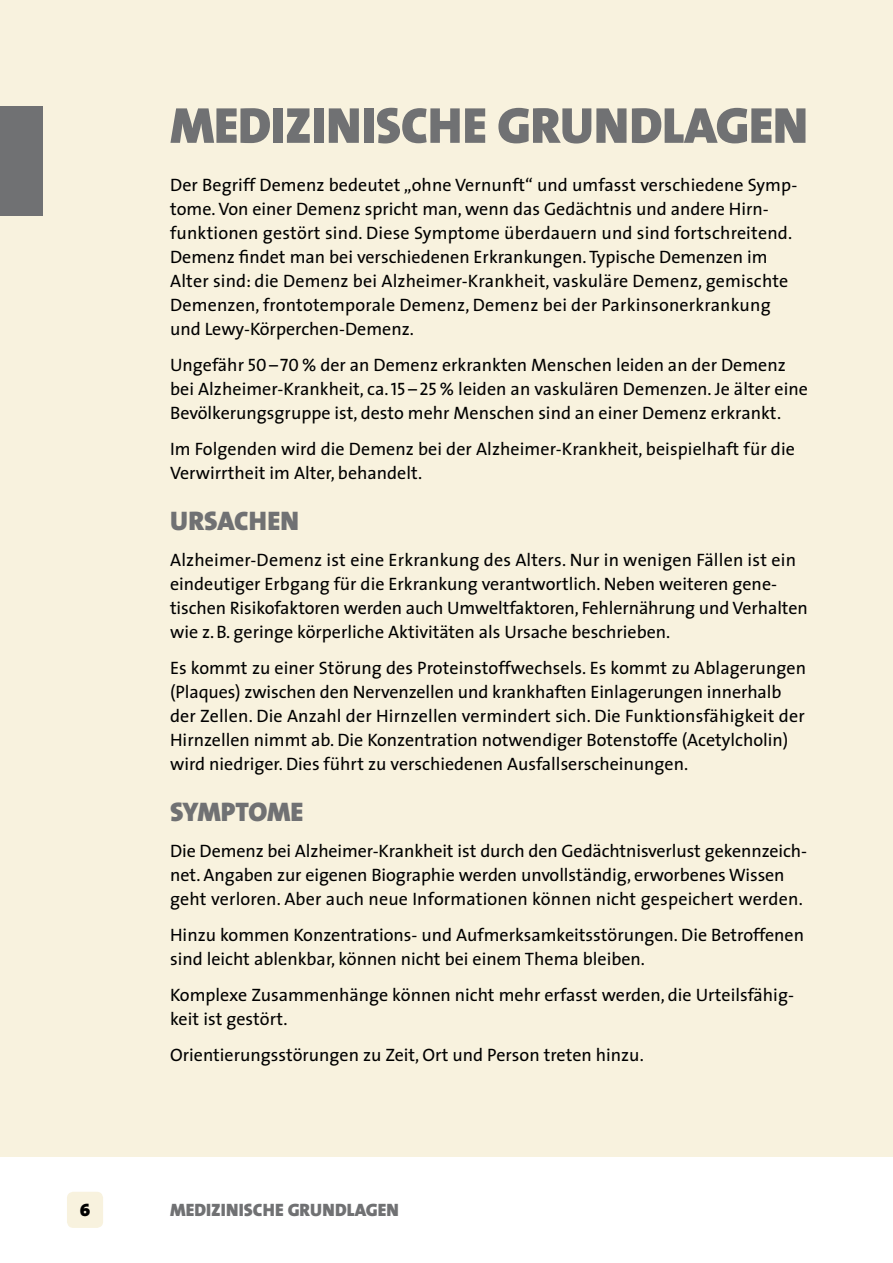
<style>
.page{position:relative;width:893px;height:1263px;background:#fff}
.page>*{position:absolute;margin:0;border:0;box-sizing:border-box;transform-origin:0 0}
.t1{font:51px "The Sans Black Caps";letter-spacing:-.01em;color:#707173}
.t2{font:900 27px "The Sans";color:#707173}
.t3{font:18px/24px "The Sans";color:#000}
.t4{font:18px "The Sans Black Caps";color:#707173}
.t5{font:18px "The Sans Black Caps";color:#000}
.s1{font-family:"The Sans Caps"}
</style>
<div class="page">
<div style="left:0;top:0;width:893px;height:1157px;background:#f8f2de"></div>
<div style="left:67px;top:1192px;width:36px;height:36px;background:#f8f2de;border-radius:6px"></div>
<div style="left:0;top:106px;width:43px;height:110px;background:#707173"></div>
<p class="t5" style="left:80px;top:1194px;width:12px">6</p>
<h1 class="t1" style="left:170px;top:82px;width:639px">MEDIZINISCHE GRUNDLAGEN</h1>
<p class="t3" style="left:170px;top:172px;width:627px">Der Begriff Demenz bedeutet „ohne Vernunft“ und umfasst verschiedene Symp&shy;tome. Von einer Demenz spricht man, wenn das Gedächtnis und andere Hirn&shy;funktionen gestört sind. Diese Symptome überdauern und sind fortschreitend.<br>Demenz findet man bei verschiedenen Erkrankungen. Typische Demenzen im Alter sind: die Demenz bei Alzheimer-Krankheit, vaskuläre Demenz, gemischte Demenzen, frontotemporale Demenz, Demenz bei der Parkinsonerkrankung und Lewy-Körperchen-Demenz.</p>
<p class="t3" style="left:170px;top:352px;width:639px">Ungefähr <span class="s1">50</span>– <span class="s1">70</span> % der an Demenz erkrankten Menschen leiden an der Demenz bei Alzheimer-Krankheit, ca.<span class="s1">15</span> – <span class="s1">25</span> % leiden an vaskulären Demenzen. Je älter eine<br>Bevölkerungsgruppe ist, desto mehr Menschen sind an einer Demenz erkrankt.</p>
<p class="t3" style="left:170px;top:436px;width:626px">Im Folgenden wird die Demenz bei der Alzheimer-Krankheit, beispielhaft für die<br>Verwirrtheit im Alter, behandelt.</p>
<h2 class="t2" style="left:170px;top:498px;width:130px">URSACHEN</h2>
<p class="t3" style="left:170px;top:547px;width:639px">Alzheimer-Demenz ist eine Erkrankung des Alters. Nur in wenigen Fällen ist ein eindeutiger Erbgang für die Erkrankung verantwortlich. Neben weiteren gene&shy;tischen Risikofaktoren werden auch Umweltfaktoren, Fehlernährung und Verhalten wie z.B. geringe körperliche Aktivitäten als Ursache beschrieben.</p>
<p class="t3" style="left:170px;top:655px;width:637px">Es kommt zu einer Störung des Proteinstoffwechsels. Es kommt zu Ablagerungen (Plaques) zwischen den Nervenzellen und krankhaften Einlagerungen innerhalb der Zellen. Die Anzahl der Hirnzellen vermindert sich. Die Funktionsfähigkeit der Hirnzellen nimmt ab. Die Konzentration notwendiger Botenstoffe (Acetylcholin) wird niedriger. Dies führt zu verschiedenen Ausfallserscheinungen.</p>
<h2 class="t2" style="left:170px;top:789px;width:135px">SYMPTOME</h2>
<p class="t3" style="left:170px;top:838px;width:638px">Die Demenz bei Alzheimer-Krankheit ist durch den Gedächtnisverlust gekennzeich&shy;net. Angaben zur eigenen Biographie werden unvollständig, erworbenes Wissen geht verloren. Aber auch neue Informationen können nicht gespeichert werden.</p>
<p class="t3" style="left:170px;top:922px;width:635px">Hinzu kommen Konzentrations- und Aufmerksamkeitsstörungen. Die Betroffenen sind leicht ablenkbar, können nicht bei einem Thema bleiben.</p>
<p class="t3" style="left:170px;top:982px;width:625px">Komplexe Zusammenhänge können nicht mehr erfasst werden, die Urteilsfähig&shy;keit ist gestört.</p>
<p class="t3" style="left:170px;top:1042px;width:475px">Orientierungsstörungen zu Zeit, Ort und Person treten hinzu.</p>
<p class="t4" style="left:170px;top:1194px;width:230px">MEDIZINISCHE GRUNDLAGEN</p>
</div>
